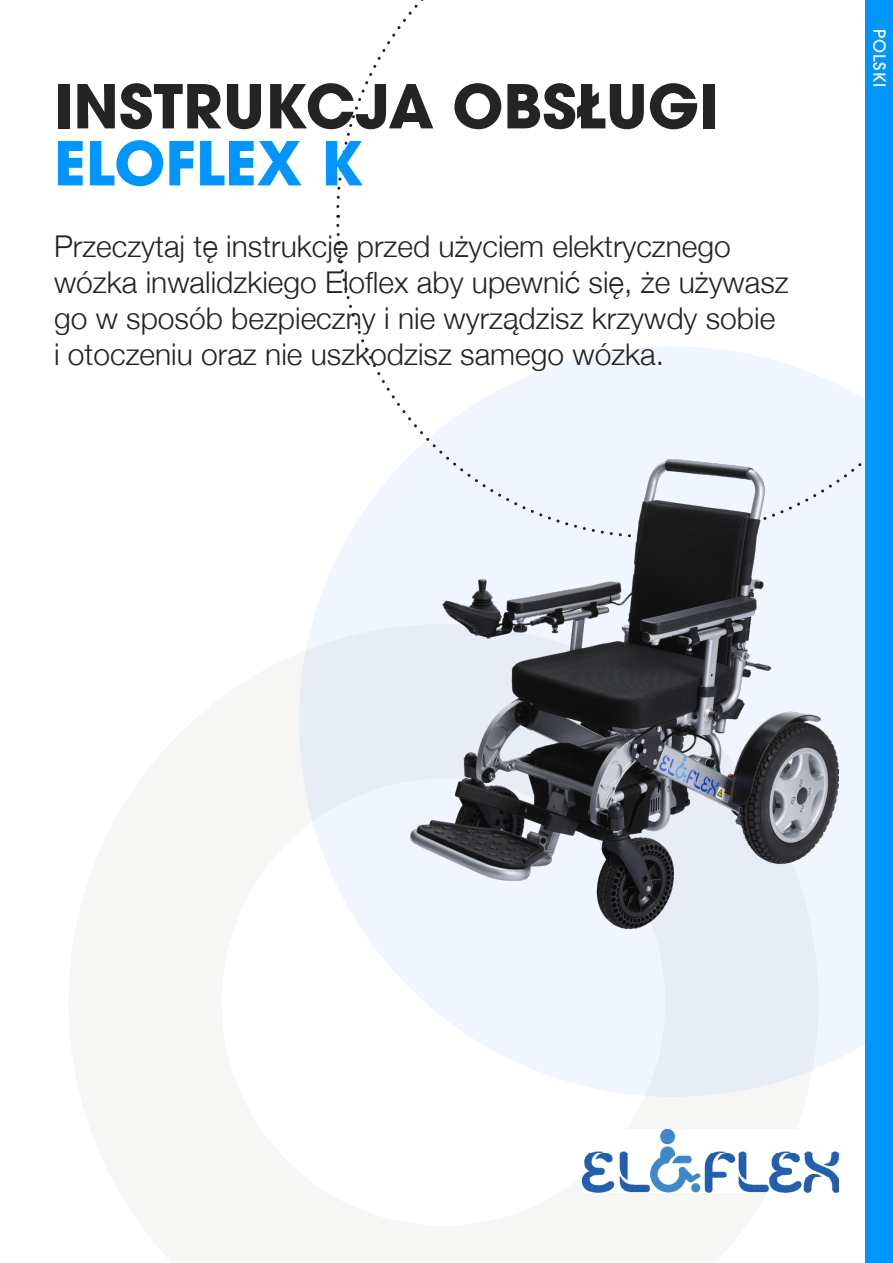
<style>
.page{position:relative;width:893px;height:1263px;background:#fff}
.page>*{position:absolute;margin:0;border:0;box-sizing:border-box;transform-origin:0 0}
.t1{font:700 60px "ITC Avant Garde Pro";color:#242424}
.t2{font:700 60px "ITC Avant Garde Pro";color:#0096fe}
.t3{font:300 30px "Helvetica Neue";color:#242424}
.t4{font:500 16.5px "ITC Avant Garde Pro";letter-spacing:.06em;color:#fff}
</style>
<div class="page">
<svg style="left:312px;top:347px;width:554px;height:750px;fill:#f0f5ff"></svg>
<svg style="left:663px;top:218px;width:203px;height:322px"></svg>
<svg style="left:865px;top:0;width:1px;height:210px"></svg>
<svg style="left:336px;top:0;width:88px;height:215px"></svg>
<svg style="left:335px;top:223px;width:321px;height:317px"></svg>
<svg style="left:299px;top:624px;width:520px;height:569px"></svg>
<img style="left:583px;top:1130px;width:256px;height:62px">
<div style="left:866px;top:0;width:27px;height:1263px;background:#0096fe"></div>
<img style="left:410px;top:460px;width:429px;height:469px">
<p class="t1" style="left:54px;top:66px;width:666px">INSTRUKCJA OBSŁUGI</p>
<p class="t2" style="left:54px;top:123px;width:311px">ELOFLEX K</p>
<p class="t3" style="left:54px;top:223px;width:678px">Przeczytaj tę instrukcję przed użyciem elektrycznego</p>
<p class="t3" style="left:54px;top:259px;width:736px">wózka inwalidzkiego Eloflex aby upewnić się, że używasz</p>
<p class="t3" style="left:54px;top:295px;width:723px">go w sposób bezpieczny i nie wyrządzisz krzywdy sobie</p>
<p class="t3" style="left:54px;top:331px;width:612px">i otoczeniu oraz nie uszkodzisz samego wózka.</p>
<p class="t4" style="left:890px;top:29px;width:60px;rotate:90deg">POLSKI</p>
</div>
